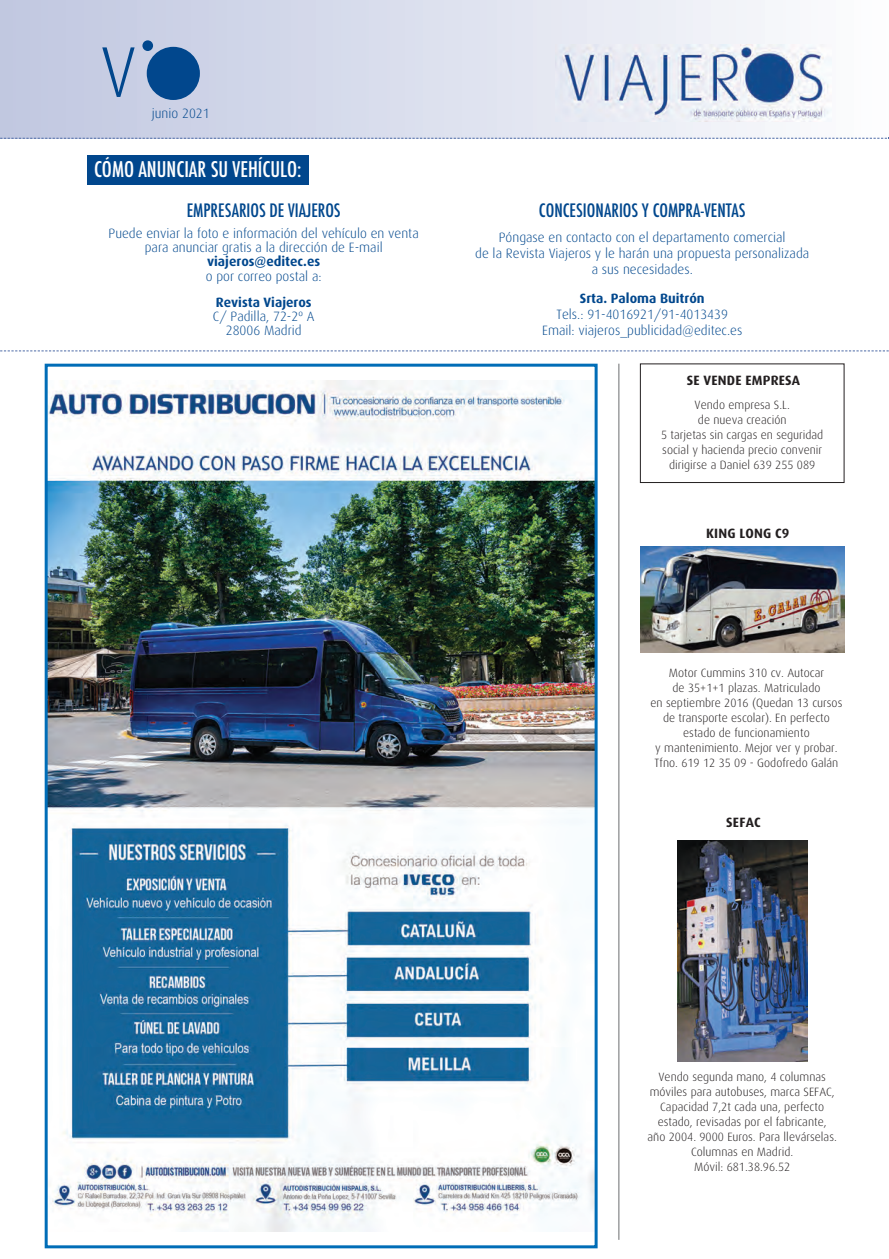
<style>
.page{position:relative;width:889px;height:1259px;background:#fff}
.page>*{position:absolute;margin:0;border:0;box-sizing:border-box;transform-origin:0 0}
.t1{font:300 72px "Dax";color:#01478d}
.t2{font:500 condensed 21px "Futura";color:#fff}
.t3{font:500 condensed 18px "Futura";color:#01478d}
.t4{font:300 13.5px/14.4px "Dax";color:#01478d;text-align:center}
.t5{font:700 13.5px "Dax";letter-spacing:.015em;color:#231f20}
.t6{font:300 12px/15px "Dax";color:#231f20;text-align:center}
.s1{font-weight:700}
</style>
<div class="page">
<div style="left:640px;top:364px;width:204px;height:119px;border:1px solid #231f20"></div>
<div style="left:0;top:0;width:889px;height:138px;background:linear-gradient(to right,#bfc6e0,#fdfdfe)"></div>
<div style="left:147px;top:47px;width:53px;height:53px;background:#01478d;border-radius:50%"></div>
<div style="left:142px;top:40px;width:11px;height:11px;background:#01478d;border-radius:50%"></div>
<img style="left:555px;top:45px;width:276px;height:76px">
<img style="left:49px;top:381px;width:544px;height:850px">
<div style="left:45px;top:364px;width:552px;height:884px;border:3px solid #006db7"></div>
<hr style="left:618px;top:364px;width:1px;height:875px;background:#6c6d70">
<svg style="left:0;top:350px;width:889px;height:1px"></svg>
<div style="left:87px;top:155px;width:221px;height:30px;background:#01478d"></div>
<img style="left:640px;top:546px;width:204px;height:107px">
<img style="left:677px;top:840px;width:130px;height:221px">
<img style="left:888px;top:53px;width:1px;height:85px">
<svg style="left:0;top:138px;width:889px;height:1px"></svg>
<p class="t1" style="left:100px;top:40px;width:38px">V</p>
<p class="t4" style="left:152px;top:107px;width:59px">junio 2021</p>
<p class="t2" style="left:94px;top:157px;width:209px">CÓMO ANUNCIAR SU VEHÍCULO:</p>
<p class="t3" style="left:187px;top:200px;width:155px">EMPRESARIOS DE VIAJEROS</p>
<p class="t4" style="left:109px;top:227px;width:312px">Puede enviar la foto e información del vehículo en venta para anunciar gratis a la dirección de E-mail <span class="s1">viajeros@editec.es<br></span>o por correo postal a:</p>
<p class="t4" style="left:213px;top:295px;width:103px"><span class="s1">Revista Viajeros<br></span>C/ Padilla, 72-2º A<br>28006 Madrid</p>
<p class="t3" style="left:539px;top:200px;width:208px">CONCESIONARIOS Y COMPRA-VENTAS</p>
<p class="t4" style="left:475px;top:230px;width:336px;line-height:16.2px">Póngase en contacto con el departamento comercial<br>de la Revista Viajeros y le harán una propuesta personalizada a sus necesidades.</p>
<p class="t4" style="left:542px;top:291px;width:202px;line-height:16.2px"><span class="s1">Srta. Paloma Buitrón<br></span>Tels.: 91-4016921/91-4013439<br>Email: viajeros_publicidad@editec.es</p>
<p class="t5" style="left:687px;top:372px;width:115px">SE VENDE EMPRESA</p>
<p class="t6" style="left:661px;top:398px;width:164px">Vendo empresa S.L.<br>de nueva creación<br>5 tarjetas sin cargas en seguridad social y hacienda precio convenir dirigirse a Daniel 639 255 089</p>
<p class="t5" style="left:706px;top:525px;width:85px">KING LONG C9</p>
<p class="t6" style="left:650px;top:666px;width:193px">Motor Cummins 310 cv. Autocar<br>de 35+1+1 plazas. Matriculado<br>en septiembre 2016 (Quedan 13 cursos de transporte escolar). En perfecto estado de funcionamiento<br>y mantenimiento. Mejor ver y probar.<br>Tfno. 619 12 35 09 - Godofredo Galán</p>
<p class="t5" style="left:726px;top:814px;width:36px">SEFAC</p>
<p class="t6" style="left:647px;top:1069px;width:191px">Vendo segunda mano, 4 columnas móviles para autobuses, marca SEFAC,<br>Capacidad 7,2t cada una, perfecto estado, revisadas por el fabricante, año 2004. 9000 Euros. Para llevárselas.<br>Columnas en Madrid.<br>Móvil: 681.38.96.52</p>
</div>
